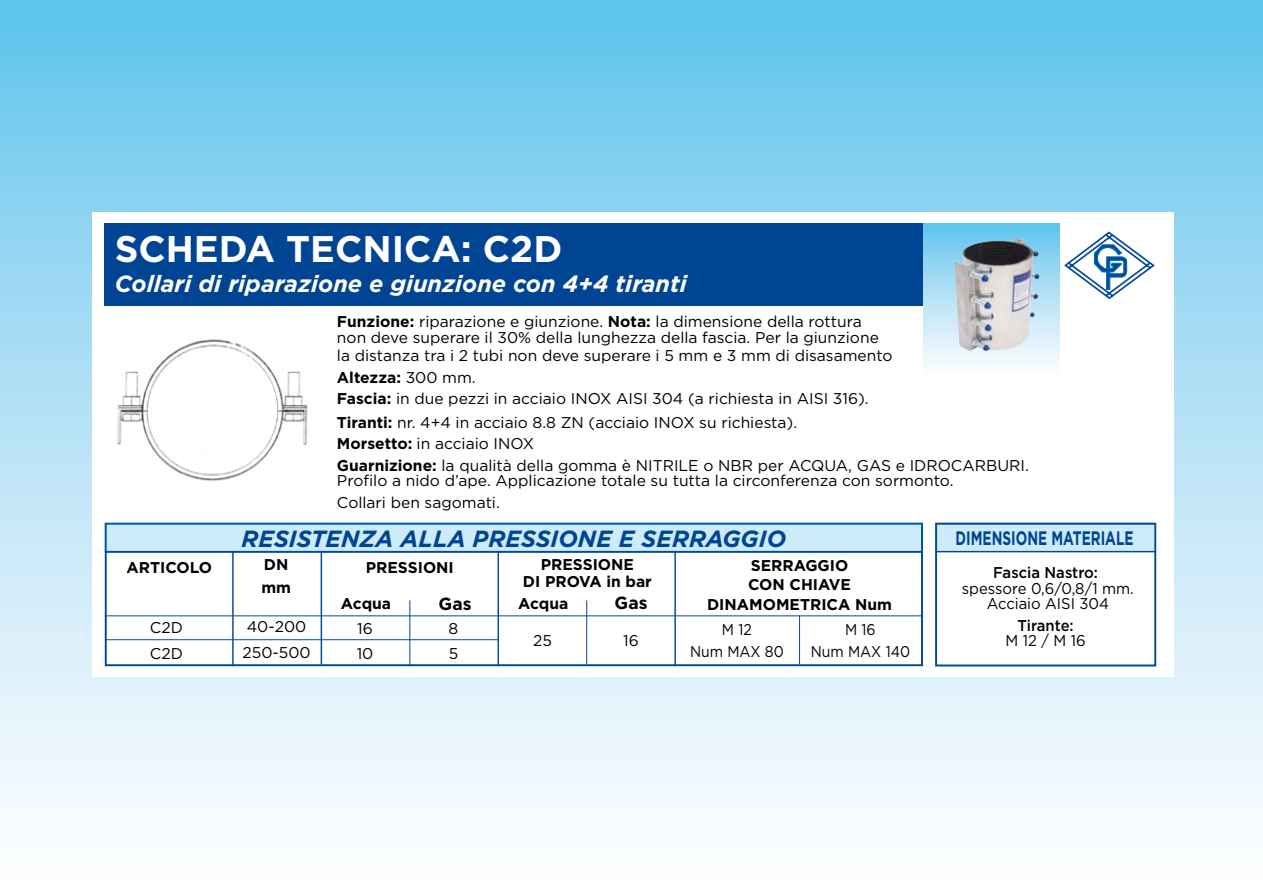
<style>
.page{position:relative;width:1263px;height:893px;background:#fff}
.page>*{position:absolute;margin:0;border:0;box-sizing:border-box;transform-origin:0 0}
.t1{font:700 37.05px "Gotham";color:#fff}
.t2{font:italic 700 23.4px "Gotham";color:#fff}
.t3{font:italic 700 23.4px "Gotham";color:#004494}
.t4{font:700 19.5px "Gotham";color:#004494;scale:.7 1}
.t5{font:700 17.55px "Gotham";letter-spacing:.005em;color:#000}
.t6{font:15.6px/21.5px "Gotham";color:#000}
.t7{font:700 15.6px/19.5px "Gotham";color:#000;text-align:center}
.t8{font:15.6px/15.6px "Gotham";color:#000;text-align:center;scale:.95 1}
.t9{font:15.6px/21.5px "Gotham";color:#000;text-align:center;scale:.9 1}
.t10{font:500 15.6px "Gotham";color:#000;scale:.95 1}
.s1{font-weight:700}
</style>
<div class="page">
<div style="left:0;top:0;width:1263px;height:893px;background:linear-gradient(to bottom,#65c5ed,#fff)"></div>
<div style="left:92px;top:213px;width:1081px;height:464px;background:#fff"></div>
<div style="left:105px;top:223px;width:955px;height:83px;background:#004494"></div>
<div style="left:923px;top:223px;width:137px;height:155px;background:linear-gradient(to bottom,#65c5ed,#fff)"></div>
<div style="left:105px;top:523px;width:818px;height:143px;border:2px solid #004a99"></div>
<div style="left:105px;top:523px;width:817px;height:28px;background:#cdebf8"></div>
<hr style="left:105px;top:615px;width:818px;height:1px;background:#004a99">
<hr style="left:105px;top:639px;width:393px;height:1px;background:#004a99">
<hr style="left:105px;top:551px;width:817px;height:2px;background:#004a99">
<hr style="left:232px;top:551px;width:2px;height:115px;background:#004a99">
<hr style="left:321px;top:551px;width:1px;height:113px;background:#004a99">
<hr style="left:409px;top:600px;width:1px;height:66px;background:#004a99">
<hr style="left:586px;top:600px;width:1px;height:64px;background:#004a99">
<hr style="left:799px;top:615px;width:1px;height:49px;background:#004a99">
<hr style="left:497px;top:551px;width:2px;height:115px;background:#004a99">
<hr style="left:674px;top:551px;width:2px;height:115px;background:#004a99">
<div style="left:935px;top:523px;width:219px;height:28px;background:#cdebf8"></div>
<div style="left:935px;top:523px;width:221px;height:143px;border:2px solid #004a99"></div>
<hr style="left:935px;top:551px;width:220px;height:1px;background:#004a99">
<svg style="left:1064px;top:231px;width:91px;height:68px"></svg>
<img style="left:117px;top:339px;width:191px;height:142px">
<img style="left:954px;top:238px;width:85px;height:113px">
<h1 class="t1" style="left:115px;top:225px;width:449px">SCHEDA TECNICA: C2D</h1>
<h2 class="t2" style="left:115px;top:268px;width:574px">Collari di riparazione e giunzione con 4+4 tiranti</h2>
<p class="t6" style="left:337px;top:313px;width:543px;line-height:15.6px"><span class="s1">Funzione:</span> riparazione e giunzione. <span class="s1">Nota:</span> la dimensione della rottura non deve superare il 30% della lunghezza della fascia. Per la giunzione</p>
<p class="t6" style="left:337px;top:345px;width:557px">la distanza tra i 2 tubi non deve superare i 5 mm e 3 mm di disasamento<br><span class="s1">Altezza:</span> 300 mm.<br><span class="s1">Fascia:</span> in due pezzi in acciaio INOX AISI 304 (a richiesta in AISI 316).</p>
<p class="t6" style="left:337px;top:411px;width:693px"><span class="s1">Tiranti:</span> nr. 4+4 in acciaio 8.8 ZN (acciaio INOX su richiesta).<br><span class="s1">Morsetto:</span> in acciaio INOX<br><span class="s1">Guarnizione:</span> la qualità della gomma è NITRILE o NBR per ACQUA, GAS e IDROCARBURI.</p>
<p class="t6" style="left:337px;top:470px;width:618px">Profilo a nido d’ape. Applicazione totale su tutta la circonferenza con sormonto.<br>Collari ben sagomati.</p>
<h2 class="t3" style="left:241px;top:523px;width:546px">RESISTENZA ALLA PRESSIONE E SERRAGGIO</h2>
<p class="t4" style="left:955px;top:525px;width:256px">DIMENSIONE MATERIALE</p>
<p class="t10" style="left:993px;top:562px;width:112px">Fascia Nastro:</p>
<p class="t8" style="left:962px;top:580px;width:183px">spessore 0,6/0,8/1 mm.<br>Acciaio AISI 304</p>
<p class="t10" style="left:1017px;top:615px;width:61px">Tirante:</p>
<p class="t8" style="left:1006px;top:633px;width:86px">M 12 / M 16</p>
<p class="t7" style="left:523px;top:555px;width:130px;line-height:17.5px">PRESSIONE<br>DI PROVA in bar</p>
<p class="t7" style="left:518px;top:593px;width:52px">Acqua</p>
<p class="t5" style="left:614px;top:591px;width:35px">Gas</p>
<p class="t6" style="left:533px;top:629px;width:20px">25</p>
<p class="t6" style="left:623px;top:629px;width:17px">16</p>
<p class="t9" style="left:811px;top:618px;width:112px">M 16<br>Num MAX 140</p>
<p class="t7" style="left:126px;top:557px;width:87px">ARTICOLO</p>
<p class="t7" style="left:264px;top:554px;width:26px">DN</p>
<p class="t7" style="left:366px;top:557px;width:90px">PRESSIONI</p>
<p class="t7" style="left:261px;top:578px;width:31px">mm</p>
<p class="t7" style="left:341px;top:593px;width:52px">Acqua</p>
<p class="t7" style="left:707px;top:556px;width:186px">SERRAGGIO<br>CON CHIAVE<br>DINAMOMETRICA Num</p>
<p class="t5" style="left:438px;top:592px;width:35px">Gas</p>
<p class="t6" style="left:150px;top:615px;width:35px;line-height:25.3px">C2D<br>C2D</p>
<p class="t6" style="left:242px;top:614px;width:70px;line-height:25.3px">40-200<br>250-500</p>
<p class="t6" style="left:357px;top:615px;width:18px;line-height:25.3px">16<br>10</p>
<p class="t6" style="left:449px;top:615px;width:11px;line-height:25.3px">8<br>5</p>
<p class="t9" style="left:690px;top:618px;width:106px">M 12<br>Num MAX 80</p>
</div>
